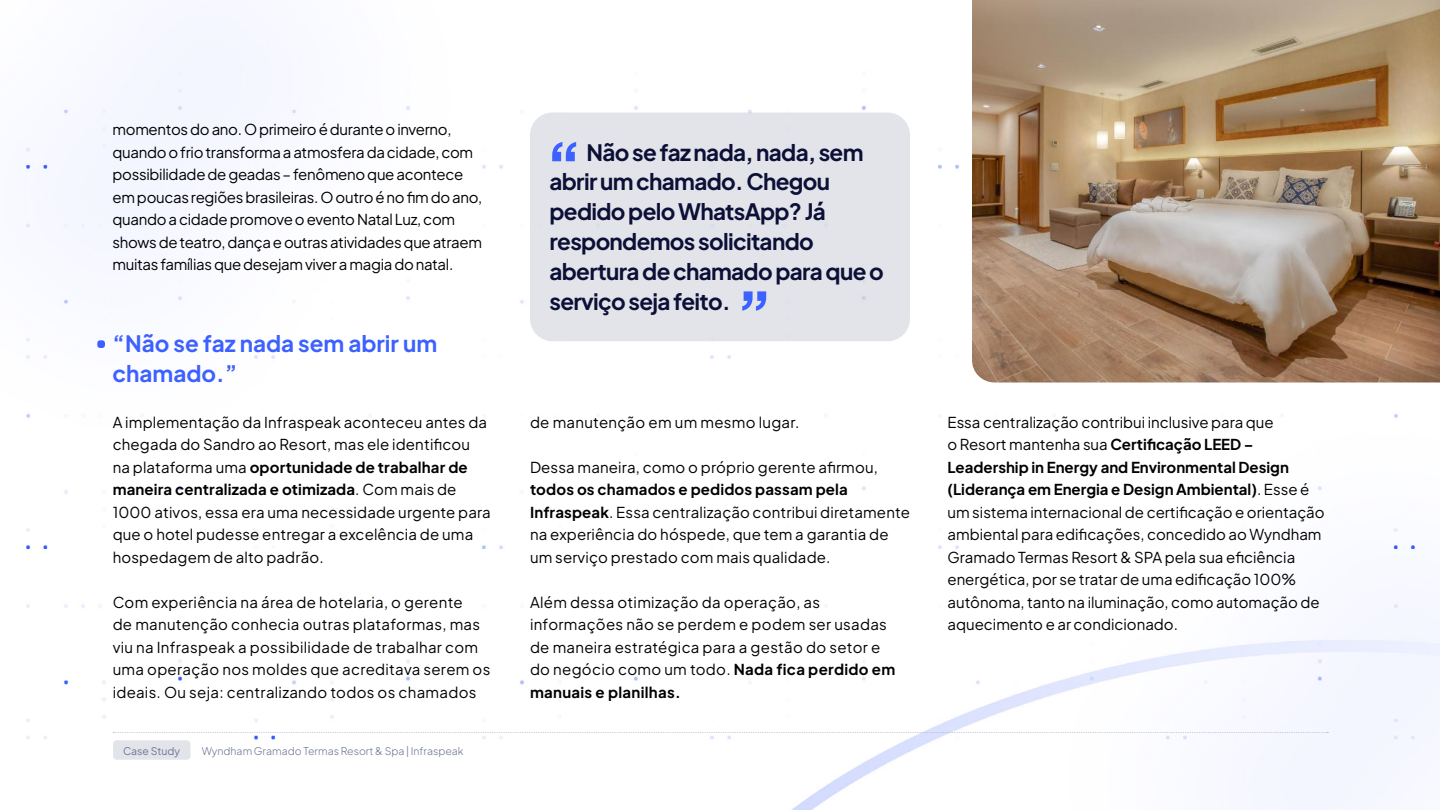
<style>
.page{position:relative;width:1440px;height:810px;background:#fff}
.page>*{position:absolute;margin:0;border:0;box-sizing:border-box;transform-origin:0 0}
.t1{font:700 67.5px "Plus Jakarta Sans";color:#3d61ff}
.t2{font:700 22.5px/30px "Plus Jakarta Sans";letter-spacing:-.03em;color:#0d1036}
.t3{font:700 22.5px/30px "Plus Jakarta Sans";color:#3d61ff}
.t4{font:15px/22.5px "Plus Jakarta Sans";letter-spacing:.01em;color:#000}
.t5{font:15px/22.5px "Plus Jakarta Sans";letter-spacing:-.02em;color:#000}
.t6{font:300 10.5px "Plus Jakarta Sans";color:#6c7694}
.t7{font:10.5px "Plus Jakarta Sans";color:#6c7694}
.s1{font-weight:700}
</style>
<div class="page">
<img style="left:26px;top:16px;width:1414px;height:794px">
<svg style="left:113px;top:732px;width:1215px;height:1px"></svg>
<div style="left:113px;top:740px;width:77px;height:20px;background:#e2e4ea;border-radius:4px"></div>
<img style="left:972px;top:0;width:468px;height:382px">
<div style="left:97px;top:340px;width:8px;height:8px;background:#3d61ff;border-radius:50%"></div>
<div style="left:530px;top:112px;width:380px;height:229px;background:#e2e4ea;border-radius:22px"></div>
<p class="t5" style="left:112px;top:117px;width:371px">momentos do ano. O primeiro é durante o inverno, quando o frio transforma a atmosfera da cidade, com possibilidade de geadas – fenômeno que acontece em poucas regiões brasileiras. O outro é no fim do ano, quando a cidade promove o evento Natal Luz, com shows de teatro, dança e outras atividades que atraem muitas famílias que desejam viver a magia do natal.</p>
<h2 class="t3" style="left:112px;top:327px;width:326px">“Não se faz nada sem abrir um chamado.”</h2>
<p class="t4" style="left:113px;top:409px;width:380px">A implementação da Infraspeak aconteceu antes da chegada do Sandro ao Resort, mas ele identificou na plataforma uma <span class="s1">oportunidade de trabalhar de maneira centralizada e otimizada</span>. Com mais de 1000 ativos, essa era uma necessidade urgente para que o hotel pudesse entregar a excelência de uma hospedagem de alto padrão.</p>
<p class="t4" style="left:113px;top:589px;width:379px">Com experiência na área de hotelaria, o gerente<br>de manutenção conhecia outras plataformas, mas viu na Infraspeak a possibilidade de trabalhar com uma operação nos moldes que acreditava serem os ideais. Ou seja: centralizando todos os chamados</p>
<p class="t7" style="left:123px;top:742px;width:59px">Case Study</p>
<p class="t6" style="left:202px;top:742px;width:263px">Wyndham Gramado Termas Resort &amp; Spa | Infraspeak</p>
<h1 class="t1" style="left:545px;top:113px;width:39px">“</h1>
<h2 class="t2" style="left:549px;top:135px;width:336px;text-indent:37px">Não se faz nada, nada, sem abrir um chamado. Chegou pedido pelo WhatsApp? Já respondemos solicitando abertura de chamado para que o serviço seja feito.</h2>
<h1 class="t1" style="left:773px;top:340px;width:39px;rotate:-180deg">“</h1>
<p class="t4" style="left:530px;top:409px;width:271px">de manutenção em um mesmo lugar.</p>
<p class="t4" style="left:530px;top:454px;width:349px">Dessa maneira, como o próprio gerente afirmou,</p>
<p class="t4" style="left:530px;top:477px;width:381px"><span class="s1">todos os chamados e pedidos passam pela Infraspeak</span>. Essa centralização contribui diretamente na experiência do hóspede, que tem a garantia de um serviço prestado com mais qualidade.</p>
<p class="t4" style="left:530px;top:589px;width:367px">Além dessa otimização da operação, as informações não se perdem e podem ser usadas de maneira estratégica para a gestão do setor e do negócio como um todo. <span class="s1">Nada fica perdido em manuais e planilhas.</span></p>
<p class="t4" style="left:948px;top:409px;width:379px">Essa centralização contribui inclusive para que<br>o Resort mantenha sua <span class="s1">Certificação LEED – Leadership in Energy and Environmental Design (Liderança em Energia e Design Ambiental)</span>. Esse é um sistema internacional de certificação e orientação ambiental para edificações, concedido ao Wyndham Gramado Termas Resort &amp; SPA pela sua eficiência energética, por se tratar de uma edificação 100% autônoma, tanto na iluminação, como automação de aquecimento e ar condicionado.</p>
</div>
